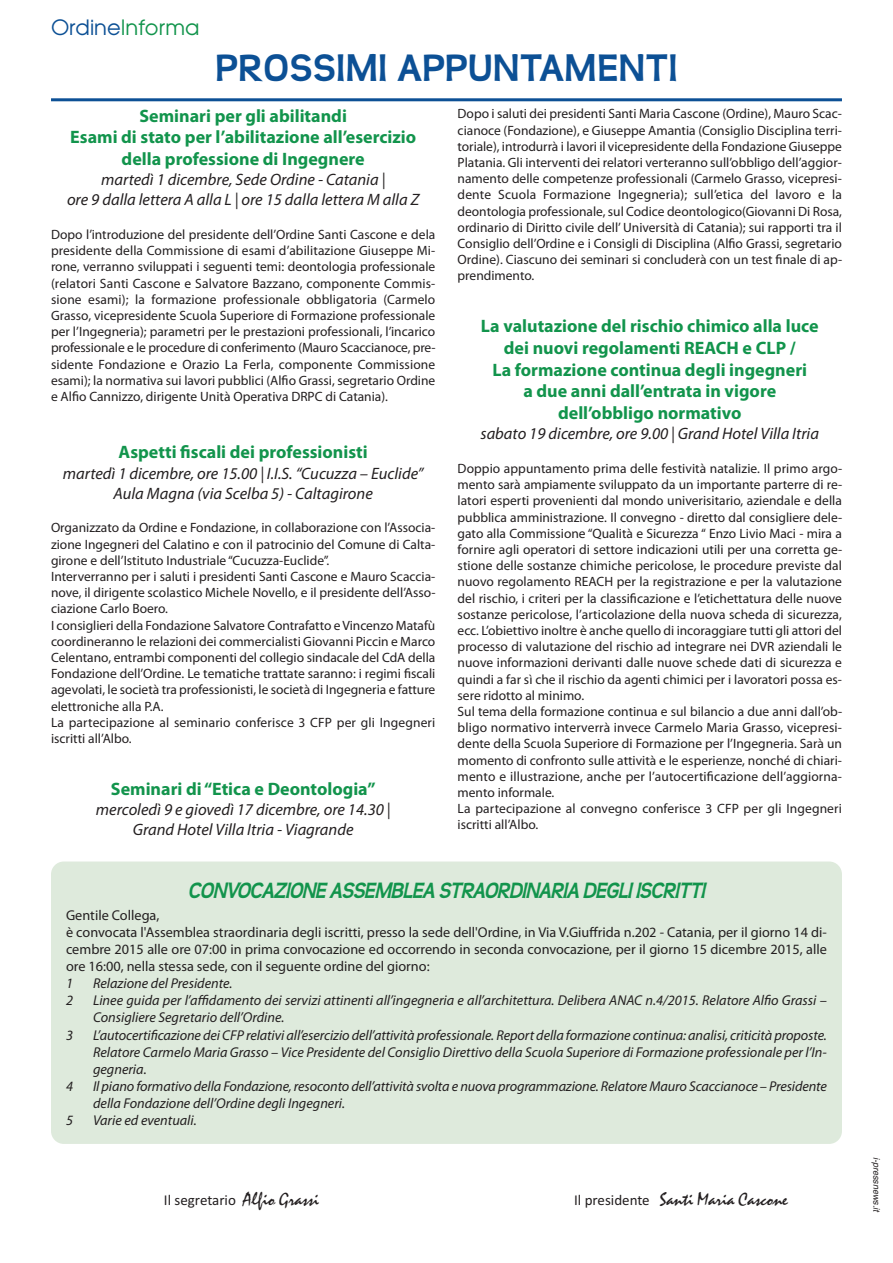
<style>
.page{position:relative;width:893px;height:1263px;background:#fff}
.page>*{position:absolute;margin:0;border:0;box-sizing:border-box;transform-origin:0 0}
.t1{font:700 39px "Teen";letter-spacing:.015em;color:#0c5095}
.t2{font:italic 700 22.5px "Teen";letter-spacing:-.025em;color:#12944c}
.t3{font:21px "Avian";color:#12944c}
.t4{font:700 18px/21.6px "Myriad Pro";color:#12944c;text-align:center}
.t5{font:18px "Mistral";color:#231f20}
.t6{font:italic 16.5px/19.8px "Myriad Pro";color:#231f20;text-align:center}
.t7{font:15px "Calibri";color:#231f20}
.t8{font:italic 14.25px/17.1px "Myriad Pro";color:#231f20}
.t9{font:14.25px/17.1px "Myriad Pro";color:#231f20}
.t10{font:13.5px/16.2px "Myriad Pro";color:#231f20;text-align:justify}
.t11{font:italic 9px "Helvetica";color:#231f20}
.s1{color:#0c5095}
.s2{font-family:"Mistral";font-size:18px}
.s3{font-family:"Calibri";font-size:15px}
</style>
<div class="page">
<div style="left:51px;top:861px;width:791px;height:283px;background:#deeadc;border-radius:13px"></div>
<hr style="left:51px;top:98px;width:791px;height:3px;background:#0c5095">
<h3 class="t3" style="left:51px;top:15px;width:150px"><span class="s1">Ordine</span>Informa</h3>
<h1 class="t1" style="left:215px;top:45px;width:463px">PROSSIMI APPUNTAMENTI</h1>
<h3 class="t4" style="left:70px;top:106px;width:347px">Seminari per gli abilitandi<br>Esami di stato per l’abilitazione all’esercizio della professione di Ingegnere</h3>
<p class="t6" style="left:67px;top:171px;width:354px">martedì 1 dicembre, Sede Ordine - Catania |<br>ore 9 dalla lettera A alla L | ore 15 dalla lettera M alla Z</p>
<p class="t10" style="left:51px;top:227px;width:386px">Dopo l’introduzione del presidente dell’Ordine Santi Cascone e dela presidente della Commissione di esami d’abilitazione Giuseppe Mi&shy;rone, verranno sviluppati i seguenti temi: deontologia professionale (relatori Santi Cascone e Salvatore Bazzano, componente Commis&shy;sione esami); la formazione professionale obbligatoria (Carmelo Grasso, vicepresidente Scuola Superiore di Formazione professionale per l’Ingegneria); parametri per le prestazioni professionali, l’incarico professionale e le procedure di conferimento (Mauro Scaccianoce, pre&shy;sidente Fondazione e Orazio La Ferla, componente Commissione esami); la normativa sui lavori pubblici (Alfio Grassi, segretario Ordine e Alfio Cannizzo, dirigente Unità Operativa DRPC di Catania).</p>
<h3 class="t4" style="left:119px;top:443px;width:251px">Aspetti fiscali dei professionisti</h3>
<p class="t6" style="left:63px;top:465px;width:362px">martedì 1 dicembre, ore 15.00 | I.I.S. “Cucuzza – Euclide”<br>Aula Magna (via Scelba 5) - Caltagirone</p>
<p class="t10" style="left:51px;top:521px;width:386px;text-align:left">Organizzato da Ordine e Fondazione, in collaborazione con l’Associa&shy;zione Ingegneri del Calatino e con il patrocinio del Comune di Calta&shy;girone e dell’Istituto Industriale “Cucuzza-Euclide”.<br>Interverranno per i saluti i presidenti Santi Cascone e Mauro Scaccia&shy;nove, il dirigente scolastico Michele Novello, e il presidente dell’Asso&shy;ciazione Carlo Boero.<br>I consiglieri della Fondazione Salvatore Contrafatto e Vincenzo Matafù coordineranno le relazioni dei commercialisti Giovanni Piccin e Marco Celentano, entrambi componenti del collegio sindacale del CdA della Fondazione dell’Ordine. Le tematiche trattate saranno: i regimi fiscali agevolati, le società tra professionisti, le società di Ingegneria e fatture elettroniche alla P.A.<br>La partecipazione al seminario conferisce 3 CFP per gli Ingegneri iscritti all’Albo.</p>
<h3 class="t4" style="left:111px;top:779px;width:266px">Seminari di “Etica e Deontologia”</h3>
<p class="t6" style="left:96px;top:801px;width:296px">mercoledì 9 e giovedì 17 dicembre, ore 14.30 |<br>Grand Hotel Villa Itria - Viagrande</p>
<p class="t10" style="left:458px;top:107px;width:386px">Dopo i saluti dei presidenti Santi Maria Cascone (Ordine), Mauro Scac&shy;cianoce (Fondazione), e Giuseppe Amantia (Consiglio Disciplina terri&shy;toriale), introdurrà i lavori il vicepresidente della Fondazione Giuseppe Platania. Gli interventi dei relatori verteranno sull’obbligo dell’aggior&shy;namento delle competenze professionali (Carmelo Grasso, vicepresi&shy;dente Scuola Formazione Ingegneria); sull’etica del lavoro e la deontologia professionale, sul Codice deontologico(Giovanni Di Rosa, ordinario di Diritto civile dell’Università di Catania); sui rapporti tra il Consiglio dell’Ordine e i Consigli di Disciplina (Alfio Grassi, segretario Ordine). Ciascuno dei seminari si concluderà con un test finale di ap&shy;prendimento.</p>
<h3 class="t4" style="left:481px;top:317px;width:339px">La valutazione del rischio chimico alla luce dei nuovi regolamenti REACH e CLP /<br>La formazione continua degli ingegneri<br>a due anni dall’entrata in vigore dell’obbligo normativo</h3>
<p class="t6" style="left:481px;top:425px;width:340px">sabato 19 dicembre, ore 9.00 | Grand Hotel Villa Itria</p>
<p class="t10" style="left:458px;top:461px;width:386px;text-align:left">Doppio appuntamento prima delle festività natalizie. Il primo argo&shy;mento sarà ampiamente sviluppato da un importante parterre di re&shy;latori esperti provenienti dal mondo univerisitario, aziendale e della pubblica amministrazione. Il convegno - diretto dal consigliere dele&shy;gato alla Commissione “Qualità e Sicurezza “ Enzo Livio Maci - mira a fornire agli operatori di settore indicazioni utili per una corretta ge&shy;stione delle sostanze chimiche pericolose, le procedure previste dal nuovo regolamento REACH per la registrazione e per la valutazione del rischio, i criteri per la classificazione e l’etichettatura delle nuove sostanze pericolose, l’articolazione della nuova scheda di sicurezza, ecc. L’obiettivo inoltre è anche quello di incoraggiare tutti gli attori del processo di valutazione del rischio ad integrare nei DVR aziendali le nuove informazioni derivanti dalle nuove schede dati di sicurezza e quindi a far sì che il rischio da agenti chimici per i lavoratori possa es&shy;sere ridotto al minimo.<br>Sul tema della formazione continua e sul bilancio a due anni dall’ob&shy;bligo normativo interverrà invece Carmelo Maria Grasso, vicepresi&shy;dente della Scuola Superiore di Formazione per l’Ingegneria. Sarà un momento di confronto sulle attività e le esperienze, nonché di chiari&shy;mento e illustrazione, anche per l’autocertificazione dell’aggiorna&shy;mento informale.<br>La partecipazione al convegno conferisce 3 CFP per gli Ingegneri iscritti all’Albo.</p>
<h2 class="t2" style="left:188px;top:876px;width:519px">CONVOCAZIONE ASSEMBLEA STRAORDINARIA DEGLI ISCRITTI</h2>
<p class="t9" style="left:66px;top:908px;width:762px">Gentile Collega,<br>è convocata l'Assemblea straordinaria degli iscritti, presso la sede dell'Ordine, in Via V.Giuffrida n.202 - Catania, per il giorno 14 di&shy;cembre 2015 alle ore 07:00 in prima convocazione ed occorrendo in seconda convocazione, per il giorno 15 dicembre 2015, alle ore 16:00, nella stessa sede, con il seguente ordine del giorno:</p>
<p class="t8" style="left:66px;top:976px;width:9px">1</p>
<p class="t8" style="left:93px;top:976px;width:141px">Relazione del Presidente.</p>
<p class="t8" style="left:66px;top:993px;width:9px">2</p>
<p class="t8" style="left:93px;top:993px;width:735px">Linee guida per l’affidamento dei servizi attinenti all’ingegneria e all’architettura. Delibera ANAC n.4/2015. Relatore Alfio Grassi –<br>Consigliere Segretario dell’Ordine.</p>
<p class="t8" style="left:66px;top:1027px;width:9px">3</p>
<p class="t8" style="left:93px;top:1027px;width:735px;text-align:justify">L’autocertificazione dei CFP relativi all’esercizio dell’attività professionale. Report della formazione continua: analisi, criticità proposte.<br>Relatore Carmelo Maria Grasso – Vice Presidente del Consiglio Direttivo della Scuola Superiore di Formazione professionale per l’In&shy;gegneria.</p>
<p class="t8" style="left:66px;top:1079px;width:9px">4</p>
<p class="t8" style="left:93px;top:1079px;width:735px">Il piano formativo della Fondazione,resoconto dell’attività svolta e nuova programmazione. RelatoreMauro Scaccianoce – Presidente della Fondazione dell’Ordine degli Ingegneri.</p>
<p class="t8" style="left:66px;top:1113px;width:9px">5</p>
<p class="t8" style="left:93px;top:1113px;width:105px">Varie ed eventuali.</p>
<p class="t7" style="left:164px;top:1191px;width:156px">Il segretario <span class="s2">Alfio Grassi</span></p>
<h3 class="t5" style="left:574px;top:1192px;width:215px"><span class="s3">Il presidente</span> Santi Maria Cascone</h3>
<p class="t11" style="left:880px;top:1157px;width:57px;rotate:90deg">i-pressnews.it</p>
</div>
